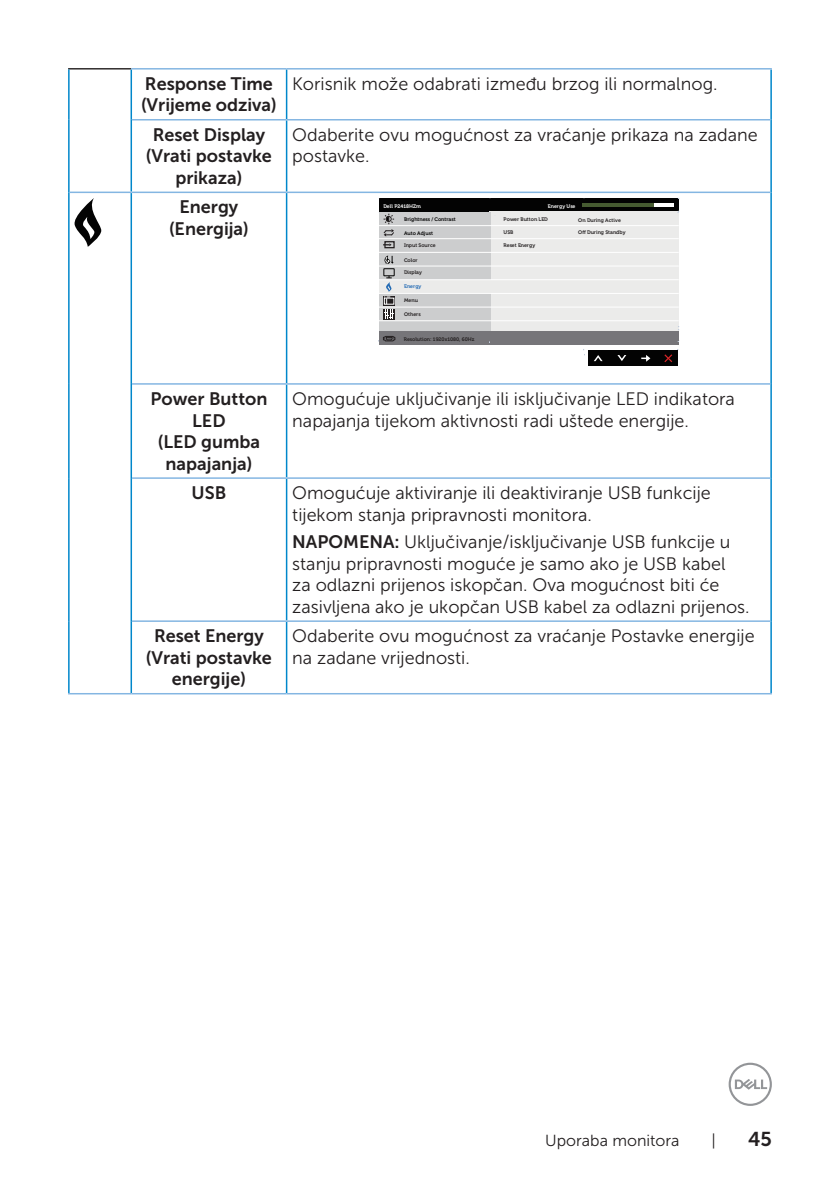
<style>
.page{position:relative;width:840px;height:1191px;background:#fff}
.page>*{position:absolute;margin:0;border:0;box-sizing:border-box;transform-origin:0 0}
.t1{font:20px "Museo Sans For Dell 700";color:#231f20}
.text_OSD_table{font:18px/21.6px "Museo Sans For Dell 300";color:#231f20}
.text_OSD_table-2{font:18px/21.6px "Museo Sans For Dell 700";color:#231f20;text-align:center}
.t2{font:16px "Museo Sans For Dell 300";color:#231f20}
.t3{font:700 5.2px "Museo For Dell";color:#231f20}
.t4{font:700 5.2px "Museo For Dell";color:#030303}
.t5{font:700 5.2px "Museo For Dell";color:#fff}
.t6{font:700 5.2px "Museo For Dell";letter-spacing:.005em;color:#226ab4}
.s1{font-family:"Museo Sans For Dell 700"}
</style>
<div class="page">
<svg style="left:728px;top:1062px;width:43px;height:44px"></svg>
<hr style="left:68px;top:68px;width:63px;height:1px;background:#231f20">
<hr style="left:68px;top:69px;width:2px;height:51px;background:#0087cb">
<hr style="left:68px;top:120px;width:2px;height:72px;background:#0087cb">
<hr style="left:130px;top:70px;width:2px;height:50px;background:#0087cb">
<hr style="left:131px;top:68px;width:155px;height:2px;background:#84b6e2">
<hr style="left:286px;top:70px;width:1px;height:49px;background:#0087cb">
<hr style="left:770px;top:70px;width:1px;height:50px;background:#0087cb">
<hr style="left:286px;top:68px;width:485px;height:2px;background:#84b6e2">
<hr style="left:130px;top:120px;width:2px;height:72px;background:#0087cb">
<hr style="left:132px;top:119px;width:154px;height:1px;background:#84b6e2">
<hr style="left:286px;top:120px;width:1px;height:72px;background:#0087cb">
<hr style="left:770px;top:120px;width:1px;height:72px;background:#0087cb">
<hr style="left:286px;top:119px;width:484px;height:1px;background:#84b6e2">
<hr style="left:68px;top:192px;width:2px;height:192px;background:#0087cb">
<hr style="left:68px;top:384px;width:2px;height:94px;background:#0087cb">
<hr style="left:68px;top:478px;width:2px;height:143px;background:#0087cb">
<hr style="left:68px;top:621px;width:2px;height:72px;background:#0087cb">
<hr style="left:70px;top:192px;width:61px;height:1px;background:#84b6e2">
<hr style="left:130px;top:193px;width:2px;height:191px;background:#0087cb">
<hr style="left:131px;top:192px;width:155px;height:1px;background:#84b6e2">
<hr style="left:286px;top:193px;width:1px;height:190px;background:#0087cb">
<hr style="left:770px;top:192px;width:1px;height:192px;background:#0087cb">
<hr style="left:286px;top:192px;width:484px;height:1px;background:#84b6e2">
<hr style="left:130px;top:384px;width:2px;height:94px;background:#0087cb">
<hr style="left:132px;top:383px;width:154px;height:2px;background:#84b6e2">
<hr style="left:286px;top:385px;width:1px;height:92px;background:#0087cb">
<hr style="left:770px;top:384px;width:1px;height:94px;background:#0087cb">
<hr style="left:286px;top:383px;width:484px;height:2px;background:#84b6e2">
<hr style="left:130px;top:478px;width:2px;height:143px;background:#0087cb">
<hr style="left:132px;top:477px;width:154px;height:2px;background:#84b6e2">
<hr style="left:286px;top:479px;width:1px;height:141px;background:#0087cb">
<hr style="left:770px;top:478px;width:1px;height:143px;background:#0087cb">
<hr style="left:286px;top:477px;width:484px;height:2px;background:#84b6e2">
<hr style="left:130px;top:621px;width:2px;height:72px;background:#0087cb">
<hr style="left:132px;top:620px;width:154px;height:2px;background:#84b6e2">
<hr style="left:286px;top:622px;width:1px;height:71px;background:#0087cb">
<hr style="left:770px;top:621px;width:1px;height:72px;background:#0087cb">
<hr style="left:286px;top:620px;width:484px;height:2px;background:#84b6e2">
<hr style="left:68px;top:693px;width:63px;height:1px;background:#84b6e2">
<hr style="left:131px;top:693px;width:155px;height:1px;background:#84b6e2">
<hr style="left:286px;top:693px;width:485px;height:1px;background:#84b6e2">
<svg style="left:74px;top:198px;width:27px;height:49px"></svg>
<div style="left:378px;top:198px;width:300px;height:14px;background:#030303"></div>
<div style="left:489px;top:212px;width:189px;height:130px;background:#ebebea"></div>
<hr style="left:582px;top:204px;width:91px;height:3px;background:#fff">
<hr style="left:582px;top:204px;width:71px;height:3px;background:#465b31">
<div style="left:379px;top:212px;width:111px;height:120px;background:#cccdce"></div>
<div style="left:379px;top:280px;width:111px;height:13px;background:#ebebea"></div>
<div style="left:383px;top:309px;width:11px;height:11px;background:#231f20"></div>
<svg style="left:384px;top:310px;width:9px;height:9px"></svg>
<svg style="left:383px;top:296px;width:11px;height:9px"></svg>
<div style="left:383px;top:268px;width:11px;height:8px;border:1px solid #030303"></div>
<svg style="left:384px;top:255px;width:9px;height:9px"></svg>
<svg style="left:384px;top:276px;width:7px;height:28px"></svg>
<hr style="left:378px;top:252px;width:300px;height:1px;background:#fff">
<hr style="left:378px;top:238px;width:300px;height:1px;background:#fff">
<hr style="left:378px;top:266px;width:300px;height:1px;background:#fff">
<hr style="left:378px;top:225px;width:300px;height:1px;background:#fff">
<hr style="left:378px;top:279px;width:300px;height:1px;background:#fff">
<hr style="left:378px;top:293px;width:300px;height:1px;background:#fff">
<hr style="left:378px;top:307px;width:300px;height:1px;background:#fff">
<hr style="left:378px;top:320px;width:300px;height:1px;background:#fff">
<svg style="left:383px;top:214px;width:11px;height:22px"></svg>
<div style="left:378px;top:332px;width:300px;height:13px;background:#767579"></div>
<svg style="left:378px;top:336px;width:17px;height:6px"></svg>
<div style="left:384px;top:241px;width:10px;height:7px;border:1px solid #231f20"></div>
<svg style="left:383px;top:243px;width:8px;height:3px"></svg>
<div style="left:588px;top:350px;width:89px;height:16px;background:#030303"></div>
<svg style="left:594px;top:355px;width:8px;height:6px"></svg>
<svg style="left:617px;top:355px;width:9px;height:6px"></svg>
<svg style="left:641px;top:355px;width:9px;height:7px"></svg>
<svg style="left:664px;top:349px;width:14px;height:14px"></svg>
<p class="text_OSD_table-2" style="left:141px;top:73px;width:137px;text-align:left">Response Time (Vrijeme odziva)</p>
<p class="text_OSD_table" style="left:292px;top:73px;width:426px">Korisnik može odabrati između brzog ili normalnog.</p>
<p class="text_OSD_table-2" style="left:146px;top:124px;width:127px">Reset Display (Vrati postavke prikaza)</p>
<p class="text_OSD_table" style="left:292px;top:124px;width:467px">Odaberite ovu mogućnost za vraćanje prikaza na zadane postavke.</p>
<p class="text_OSD_table-2" style="left:169px;top:196px;width:81px">Energy (Energija)</p>
<p class="t5" style="left:383px;top:203px;width:39px">Dell P2418HZm</p>
<p class="t5" style="left:547px;top:203px;width:29px">Energy Use</p>
<p class="t4" style="left:404px;top:216px;width:53px">Brightness / Contrast</p>
<p class="t3" style="left:503px;top:217px;width:46px">Power Button LED</p>
<p class="t3" style="left:578px;top:217px;width:44px">On During Active</p>
<p class="t3" style="left:503px;top:229px;width:11px">USB</p>
<p class="t3" style="left:503px;top:242px;width:33px">Reset Energy</p>
<p class="t3" style="left:578px;top:229px;width:49px">Off During Standby</p>
<p class="t4" style="left:404px;top:230px;width:30px">Auto Adjust</p>
<p class="t3" style="left:404px;top:257px;width:15px">Color</p>
<p class="t3" style="left:404px;top:269px;width:19px">Display</p>
<p class="t6" style="left:404px;top:283px;width:19px">Energy</p>
<p class="t3" style="left:404px;top:297px;width:15px">Menu</p>
<p class="t3" style="left:404px;top:311px;width:18px">Others</p>
<p class="t3" style="left:404px;top:242px;width:33px">Input Source</p>
<p class="t3" style="left:403px;top:336px;width:72px">Resolution: 1920x1080, 60Hz</p>
<p class="text_OSD_table-2" style="left:150px;top:388px;width:118px">Power Button<br>LED<br>(LED gumba napajanja)</p>
<p class="text_OSD_table" style="left:292px;top:388px;width:444px">Omogućuje uključivanje ili isključivanje LED indikatora napajanja tijekom aktivnosti radi uštede energije.</p>
<p class="text_OSD_table-2" style="left:191px;top:482px;width:36px">USB</p>
<p class="text_OSD_table" style="left:292px;top:482px;width:420px">Omogućuje aktiviranje ili deaktiviranje USB funkcije tijekom stanja pripravnosti monitora.</p>
<p class="text_OSD_table" style="left:292px;top:531px;width:458px"><span class="s1">NAPOMENA:</span> Uključivanje/isključivanje USB funkcije u stanju pripravnosti moguće je samo ako je USB kabel<br>za odlazni prijenos iskopčan. Ova mogućnost biti će zasivljena ako je ukopčan USB kabel za odlazni prijenos.</p>
<p class="text_OSD_table-2" style="left:146px;top:625px;width:127px">Reset Energy (Vrati postavke energije)</p>
<p class="text_OSD_table" style="left:292px;top:625px;width:463px">Odaberite ovu mogućnost za vraćanje Postavke energije na zadane vrijednosti.</p>
<p class="t2" style="left:545px;top:1131px;width:136px">Uporaba monitora</p>
<p class="t2" style="left:711px;top:1131px;width:6px">|</p>
<p class="t1" style="left:747px;top:1127px;width:25px">45</p>
</div>
